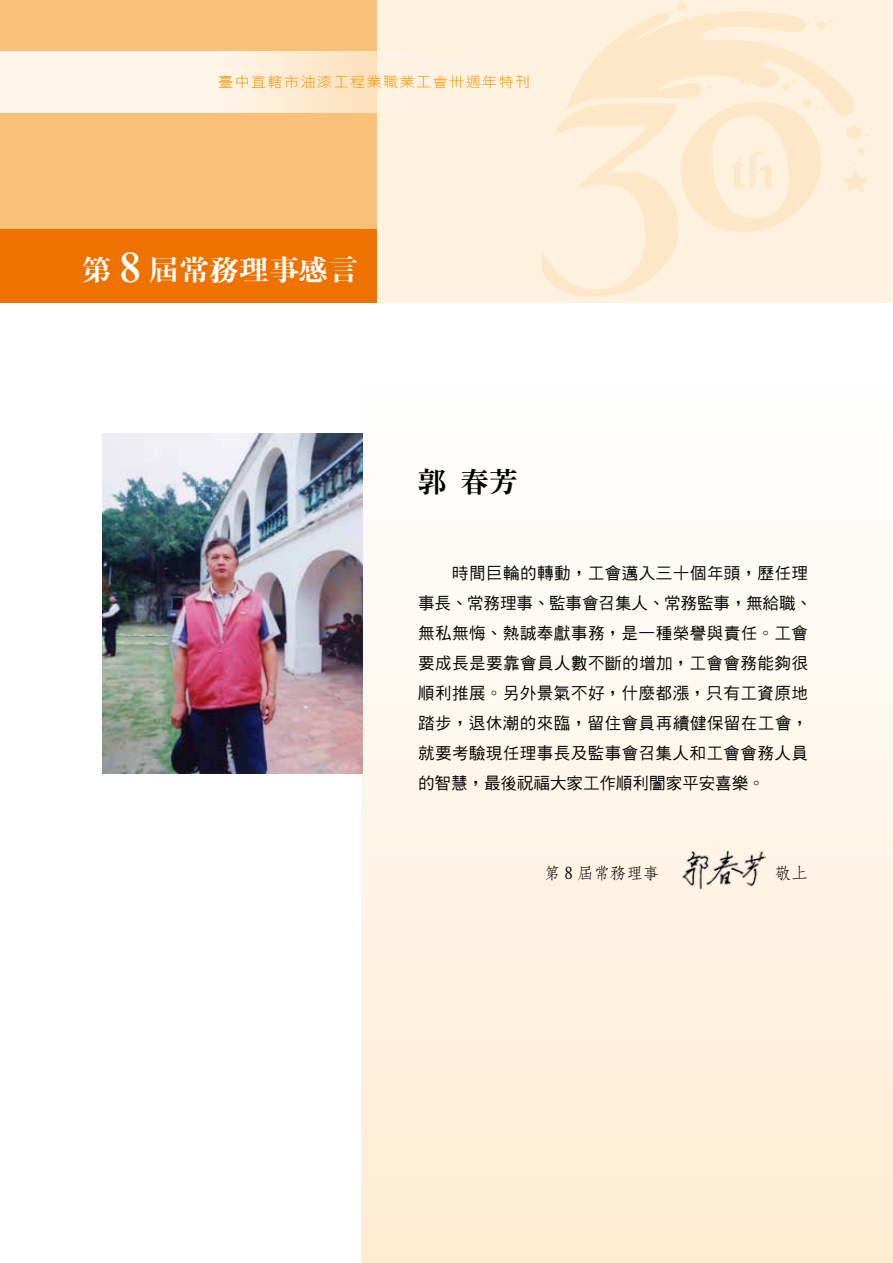
<style>
.page{position:relative;width:893px;height:1263px;background:#fff}
.page>*{position:absolute;margin:0;border:0;box-sizing:border-box;transform-origin:0 0}
.t1{font:28.5px "DF Ming XB WIN BF";color:#fff;scale:1.05 1}
.t2{font:27px "ID Ming Extra";color:#000;scale:1.05 1}
.t3{font:16.5px/30px "DF Hei Md HKP BF";letter-spacing:.03em;color:#000}
.t4{font:16.5px "DF Fang Song Md HK BF";color:#000}
.t5{font:14.25px "DF Li Hei Lt WIN BF";letter-spacing:.1em;color:#f39700;scale:1.05 1}
.s1{font-size:42.75px}
</style>
<div class="page">
<hr style="left:0;top:385px;width:1px;height:878px;background:#feecd2">
<div style="left:361px;top:385px;width:532px;height:878px;background:linear-gradient(to bottom,#fefefe,#feecd2)"></div>
<div style="left:0;top:0;width:893px;height:303px;background:#fef1de"></div>
<div style="left:0;top:0;width:376px;height:303px;background:#f9c177"></div>
<div style="left:0;top:230px;width:376px;height:73px;background:#ed7200"></div>
<svg style="left:0;top:51px;width:377px;height:62px;background:#fef1df"></svg>
<svg style="left:541px;top:2px;width:328px;height:294px"></svg>
<img style="left:103px;top:434px;width:259px;height:340px">
<img style="left:680px;top:849px;width:85px;height:41px">
<p class="t5" style="left:218px;top:75px;width:299px">臺中直轄市油漆工程業職業工會卅週年特刊</p>
<h1 class="t1" style="left:82px;top:255px;width:266px">第 <span class="s1">8</span> 屆常務理事感言</h1>
<h2 class="t2" style="left:418px;top:468px;width:96px">郭 春芳</h2>
<p class="t3" style="left:418px;top:559px;width:395px;text-indent:34px">時間巨輪的轉動，工會邁入三十個年頭，歷任理事長、常務理事、監事會召集人、常務監事，無給職、無私無悔、熱誠奉獻事務，是一種榮譽與責任。工會要成長是要靠會員人數不斷的增加，工會會務能夠很順利推展。另外景氣不好，什麼都漲，只有工資原地踏步，退休潮的來臨，留住會員再續健保留在工會，就要考驗現任理事長及監事會召集人和工會會務人員的智慧，最後祝福大家工作順利闔家平安喜樂。</p>
<p class="t4" style="left:544px;top:865px;width:117px">第 8 屆常務理事</p>
<p class="t4" style="left:775px;top:865px;width:34px">敬上</p>
</div>
